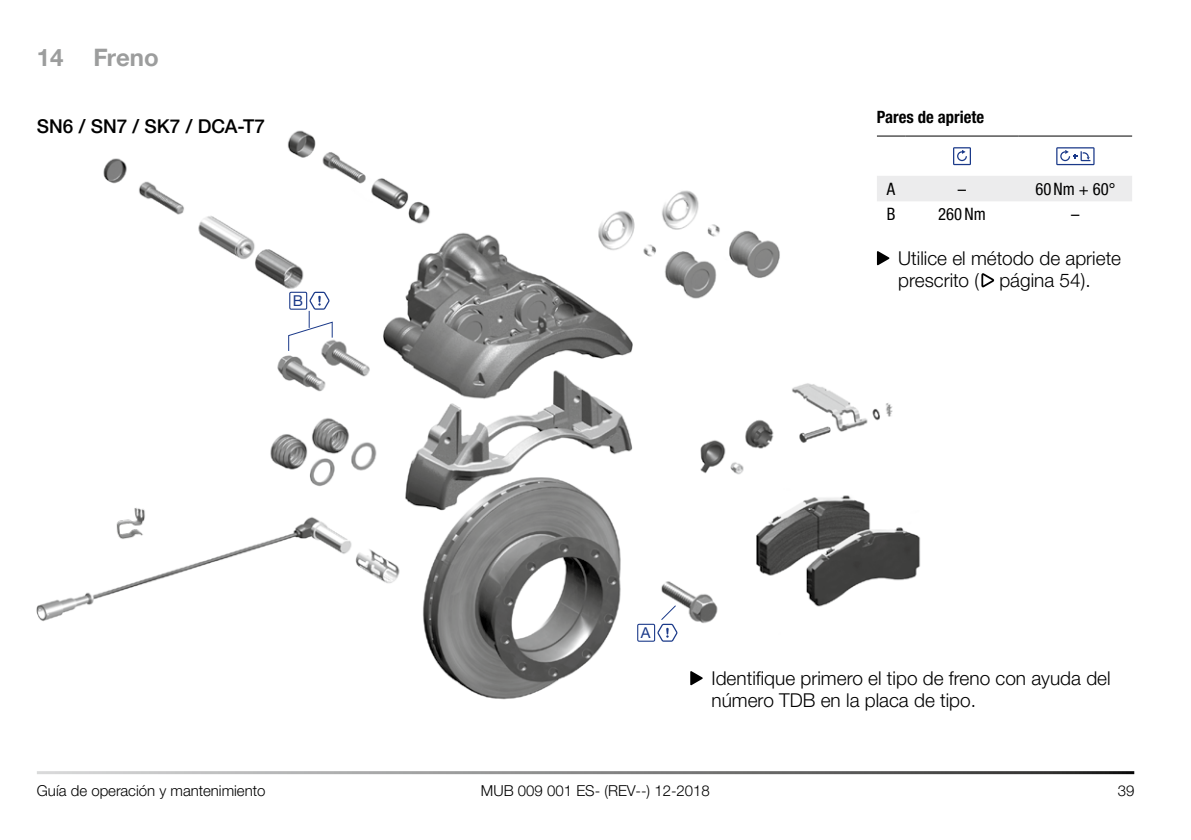
<style>
.page{position:relative;width:1191px;height:840px;background:#fff}
.page>*{position:absolute;margin:0;border:0;box-sizing:border-box;transform-origin:0 0}
.t1{font:700 24px "Helvetica Neue LTW1 G";color:#9c9d9d}
.t2{font:300 19px/22px "Helvetica Neue LTW1 G";color:#000}
.t3{font:500 19px "Helvetica Neue LTW1 G";color:#000}
.t4{font:condensed 17px "Helvetica Neue LTW1 G";color:#000}
.t5{font:700 condensed 17px "Helvetica Neue LT Pro";color:#000}
.t6{font:300 15px "Helvetica Neue LTW1 G";color:#000}
.t7{font:15px "Helvetica Neue LT Pro";color:#1a3989}
</style>
<div class="page">
<img style="left:36px;top:130px;width:917px;height:570px">
<img style="left:115px;top:505px;width:32px;height:35px">
<div style="left:637px;top:623px;width:18px;height:18px;border:1px solid #1a3989"></div>
<svg style="left:657px;top:604px;width:20px;height:37px"></svg>
<svg style="left:288px;top:291px;width:45px;height:61px"></svg>
<div style="left:877px;top:176px;width:255px;height:25px;background:#ececed"></div>
<svg style="left:877px;top:135px;width:28px;height:1px"></svg>
<hr style="left:905px;top:135px;width:113px;height:1px;background:#000">
<hr style="left:1018px;top:135px;width:114px;height:1px;background:#000">
<svg style="left:953px;top:147px;width:18px;height:18px"></svg>
<svg style="left:1056px;top:147px;width:38px;height:18px"></svg>
<svg style="left:877px;top:251px;width:12px;height:14px"></svg>
<svg style="left:981px;top:273px;width:13px;height:14px"></svg>
<svg style="left:690px;top:670px;width:13px;height:15px"></svg>
<p class="t1" style="left:37px;top:43px;width:28px">14</p>
<p class="t1" style="left:94px;top:43px;width:67px">Freno</p>
<p class="t3" style="left:37px;top:114px;width:230px">SN6 / SN7 / SK7 / DCA-T7</p>
<p class="t7" style="left:293px;top:291px;width:12px">B</p>
<p class="t5" style="left:877px;top:106px;width:109px">Pares de apriete</p>
<p class="t4" style="left:887px;top:178px;width:10px">A</p>
<p class="t4" style="left:957px;top:178px;width:10px">–</p>
<p class="t4" style="left:1035px;top:178px;width:82px">60Nm + 60°</p>
<p class="t4" style="left:886px;top:204px;width:10px">B</p>
<p class="t4" style="left:938px;top:204px;width:49px">260Nm</p>
<p class="t4" style="left:1071px;top:204px;width:10px">–</p>
<p class="t2" style="left:898px;top:247px;width:224px">Utilice el método de apriete prescrito ( página 54).</p>
<p class="t7" style="left:641px;top:623px;width:11px">A</p>
<p class="t2" style="left:711px;top:667px;width:400px">Identifique primero el tipo de freno con ayuda del número TDB en la placa de tipo.</p>
<p class="t6" style="left:37px;top:780px;width:230px">Guía de operación y mantenimiento</p>
<p class="t6" style="left:481px;top:780px;width:230px">MUB 009 001 ES- (REV--) 12-2018</p>
<p class="t6" style="left:1117px;top:780px;width:18px">39</p>
</div>
